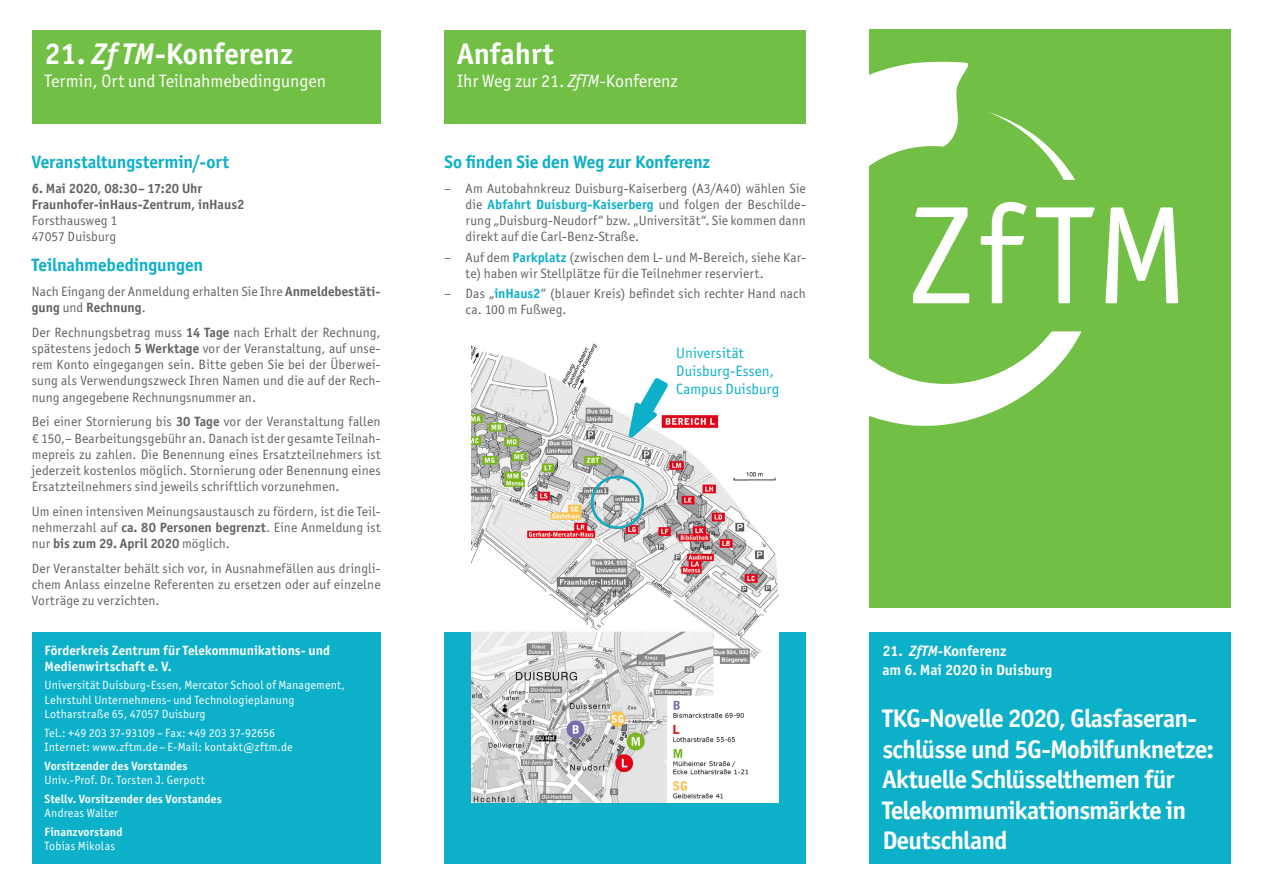
<style>
.page{position:relative;width:1263px;height:893px;background:#fff}
.page>*{position:absolute;margin:0;border:0;box-sizing:border-box;transform-origin:0 0}
.t1{font:700 30px "Officina Sans ITC Std";color:#fff}
.t2{font:700 25.5px/30.6px "Officina Sans ITC Std";letter-spacing:-.03em;color:#fff}
.t3{font:700 18px "Officina Sans ITC Std";letter-spacing:-.01em;color:#0cb0c9}
.t4{font:18px "Officina Sans ITC Std";color:#fff}
.t5{font:15px/18px "Officina Sans ITC Std";letter-spacing:.01em;color:#0cb0c9}
.t6{font:700 15px/19.5px "Officina Sans ITC Std";color:#fff}
.Vorwort{font:13.5px/16.2px "Officina Sans ITC Std";letter-spacing:.01em;color:#636366;text-align:justify}
.Vorwort-2{font:700 13.5px/16.2px "Officina Sans ITC Std";color:#636366}
.t7{font:700 13.5px/16.2px "Officina Sans ITC Std";letter-spacing:.005em;color:#fff}
.t8{font:12px/14.4px "Officina Sans ITC Std";letter-spacing:.015em;color:#fff}
.t9{font:700 12px/14.4px "Officina Sans ITC Std";letter-spacing:.01em;color:#fff}
.s1{font-style:italic}
.s2{font-weight:400}
.s3{font-weight:700}
.s4{font-weight:700;color:#0cb0c9}
</style>
<div class="page">
<div style="left:870px;top:30px;width:361px;height:578px;background:#71bf44"></div>
<svg style="left:870px;top:61px;width:211px;height:365px"></svg>
<svg style="left:913px;top:202px;width:265px;height:101px"></svg>
<div style="left:444px;top:632px;width:362px;height:231px;background:#0cb0c9"></div>
<div style="left:32px;top:30px;width:349px;height:93px;background:#71bf44"></div>
<div style="left:444px;top:30px;width:362px;height:93px;background:#71bf44"></div>
<div style="left:870px;top:632px;width:361px;height:231px;background:#0cb0c9"></div>
<div style="left:32px;top:632px;width:349px;height:231px;background:#0cb0c9"></div>
<img style="left:471px;top:343px;width:308px;height:459px">
<img style="left:591px;top:476px;width:53px;height:53px">
<img style="left:593px;top:478px;width:49px;height:49px;border-radius:25px">
<svg style="left:629px;top:378px;width:39px;height:60px"></svg>
<div style="left:591px;top:476px;width:53px;height:53px;border:3px solid #0cb0c9;border-radius:50%"></div>
<p class="t1" style="left:45px;top:35px;width:250px">21. <span class="s1">Zf TM</span>-Konferenz</p>
<p class="t4" style="left:45px;top:70px;width:283px">Termin, Ort und Teilnahmebedingungen</p>
<p class="t3" style="left:32px;top:151px;width:199px">Veranstaltungstermin/-ort</p>
<p class="Vorwort-2" style="left:32px;top:180px;width:214px">6. Mai 2020, 08:30– 17:20 Uhr<br>Fraunhofer-inHaus-Zentrum, inHaus2<br><span class="s2">Forsthausweg 1<br>47057 Duisburg</span></p>
<p class="t3" style="left:32px;top:254px;width:173px">Teilnahmebedingungen</p>
<p class="Vorwort" style="left:32px;top:283px;width:350px">Nach Eingang der Anmeldung erhalten Sie Ihre <span class="s3">Anmeldebestäti&shy;gung</span> und <span class="s3">Rechnung</span>.</p>
<p class="Vorwort" style="left:32px;top:324px;width:350px">Der Rechnungsbetrag muss <span class="s3">14 Tage</span> nach Erhalt der Rechnung, spätestens jedoch <span class="s3">5 Werktage</span> vor der Veranstaltung, auf unse&shy;rem Konto eingegangen sein. Bitte geben Sie bei der Überwei&shy;sung als Verwendungszweck Ihren Namen und die auf der Rech&shy;nung angegebene Rechnungsnummer an.</p>
<p class="Vorwort" style="left:32px;top:414px;width:350px">Bei einer Stornierung bis <span class="s3">30 Tage</span> vor der Veranstaltung fallen € 150,– Bearbeitungsgebühr an. Danach ist der gesamte Teilnah&shy;mepreis zu zahlen. Die Benennung eines Ersatzteilnehmers ist jederzeit kostenlos möglich. Stornierung oder Benennung eines Ersatzteilnehmers sind jeweils schriftlich vorzunehmen.</p>
<p class="Vorwort" style="left:32px;top:503px;width:350px">Um einen intensiven Meinungsaustausch zu fördern, ist die Teil&shy;nehmerzahl auf <span class="s3">ca. 80 Personen begrenzt</span>. Eine Anmeldung ist nur <span class="s3">bis zum 29. April 2020</span> möglich.</p>
<p class="Vorwort" style="left:32px;top:560px;width:350px">Der Veranstalter behält sich vor, in Ausnahmefällen aus dringli&shy;chem Anlass einzelne Referenten zu ersetzen oder auf einzelne Vorträge zu verzichten.</p>
<p class="t7" style="left:45px;top:642px;width:287px">Förderkreis Zentrum für Telekommunikations- und<br>Medienwirtschaft e. V.</p>
<p class="t8" style="left:45px;top:678px;width:302px">Universität Duisburg-Essen, Mercator School of Management,<br>Lehrstuhl Unternehmens- und Technologieplanung<br>Lotharstraße 65, 47057 Duisburg</p>
<p class="t8" style="left:45px;top:725px;width:250px">Tel.: +49 203 37-93109 – Fax: +49 203 37-92656<br>Internet: www.zftm.de – E-Mail: kontakt@zftm.de</p>
<p class="t8" style="left:45px;top:759px;width:162px"><span class="s3">Vorsitzender des Vorstandes<br></span>Univ.-Prof. Dr. Torsten J. Gerpott</p>
<p class="t9" style="left:45px;top:792px;width:179px">Stellv. Vorsitzender des Vorstandes<br><span class="s2">Andreas Walter</span></p>
<p class="t9" style="left:45px;top:825px;width:80px">Finanzvorstand<br><span class="s2">Tobias Mikolas</span></p>
<p class="t1" style="left:457px;top:35px;width:98px">Anfahrt</p>
<p class="t4" style="left:457px;top:70px;width:222px">Ihr Weg zur 21. <span class="s1">ZfTM</span>-Konferenz</p>
<p class="t3" style="left:444px;top:151px;width:267px">So finden Sie den Weg zur Konferenz</p>
<p class="Vorwort" style="left:466px;top:180px;width:342px;text-indent:-21px">– Am Autobahnkreuz Duisburg-Kaiserberg (A3/A40) wählen Sie die <span class="s4">Abfahrt Duisburg-Kaiserberg</span> und folgen der Beschilde&shy;rung „Duisburg-Neudorf“ bzw. „Universität“. Sie kommen dann direkt auf die Carl-Benz-Straße.</p>
<p class="Vorwort" style="left:466px;top:249px;width:342px;text-indent:-21px">– Auf dem <span class="s4">Parkplatz</span> (zwischen dem L- und M-Bereich, siehe Kar&shy;te) haben wir Stellplätze für die Teilnehmer reserviert.</p>
<p class="Vorwort" style="left:466px;top:285px;width:342px;text-indent:-21px">– Das „<span class="s4">inHaus2</span>“ (blauer Kreis) befindet sich rechter Hand nach ca. 100 m Fußweg.</p>
<p class="t5" style="left:676px;top:344px;width:104px">Universität<br>Duisburg-Essen,<br>Campus Duisburg</p>
<p class="t6" style="left:882px;top:641px;width:172px">21. <span class="s1">ZfTM-</span>Konferenz<br>am 6. Mai 2020 in Duisburg</p>
<p class="t2" style="left:882px;top:703px;width:333px">TKG-Novelle 2020, Glasfaseran&shy;schlüsse und 5G-Mobilfunknetze:<br>Aktuelle Schlüsselthemen für<br>Telekommunikationsmärkte in<br>Deutschland</p>
</div>
